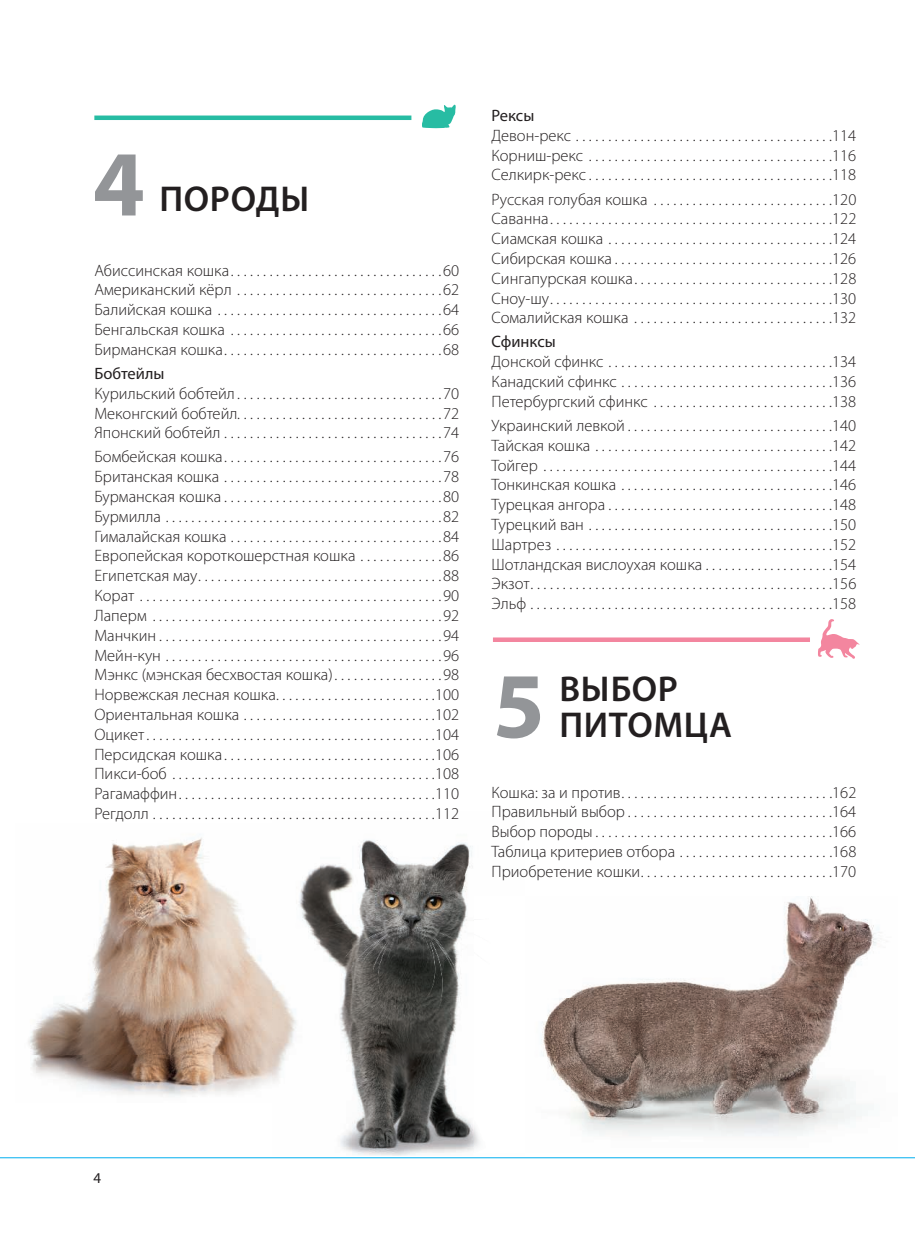
<style>
.page{position:relative;width:915px;height:1234px;background:#fff}
.page>*{position:absolute;margin:0;border:0;box-sizing:border-box;transform-origin:0 0}
.t1{font:700 93.75px "Myriad Pro";color:#939598}
.t2{font:600 36px/36px "Myriad Pro";letter-spacing:.02em;color:#231f20}
.t3{font:300 16.5px/19.8px "Myriad Pro";color:#231f20;text-align:justify}
.t4{font:16.5px "Myriad Pro";color:#231f20}
.t5{font:15px "Myriad Pro";color:#231f20}
</style>
<div class="page">
<img style="left:319px;top:840px;width:155px;height:315px">
<img style="left:28px;top:838px;width:291px;height:259px">
<img style="left:474px;top:896px;width:406px;height:252px">
<div style="left:493px;top:637px;width:316px;height:5px;background:#f3869f"></div>
<div style="left:94px;top:115px;width:317px;height:5px;background:#27bca3"></div>
<hr style="left:0;top:1157px;width:914px;height:1px;background:#00aeef">
<svg style="left:818px;top:619px;width:41px;height:39px"></svg>
<svg style="left:422px;top:105px;width:33px;height:23px"></svg>
<h1 class="t1" style="left:93px;top:128px;width:54px">4</h1>
<h2 class="t2" style="left:159px;top:182px;width:151px">ПОРОДЫ</h2>
<p class="t3" style="left:94px;top:261px;width:366px">Абиссинская кошка . . . . . . . . . . . . . . . . . . . . . . . . . . . . . . . . . 60<br>Американский кёрл . . . . . . . . . . . . . . . . . . . . . . . . . . . . . . . . 62<br>Балийская кошка . . . . . . . . . . . . . . . . . . . . . . . . . . . . . . . . . . . 64<br>Бенгальская кошка . . . . . . . . . . . . . . . . . . . . . . . . . . . . . . . . . 66<br>Бирманская кошка . . . . . . . . . . . . . . . . . . . . . . . . . . . . . . . . . . 68</p>
<p class="t4" style="left:94px;top:367px;width:71px">Бобтейлы</p>
<p class="t3" style="left:94px;top:384px;width:366px">Курильский бобтейл . . . . . . . . . . . . . . . . . . . . . . . . . . . . . . . . 70<br>Меконгский бобтейл. . . . . . . . . . . . . . . . . . . . . . . . . . . . . . . . 72<br>Японский бобтейл . . . . . . . . . . . . . . . . . . . . . . . . . . . . . . . . . . 74</p>
<p class="t3" style="left:94px;top:448px;width:366px">Бомбейская кошка . . . . . . . . . . . . . . . . . . . . . . . . . . . . . . . . . . 76<br>Британская кошка . . . . . . . . . . . . . . . . . . . . . . . . . . . . . . . . . . 78<br>Бурманская кошка . . . . . . . . . . . . . . . . . . . . . . . . . . . . . . . . . . 80<br>Бурмилла . . . . . . . . . . . . . . . . . . . . . . . . . . . . . . . . . . . . . . . . . . . 82<br>Гималайская кошка . . . . . . . . . . . . . . . . . . . . . . . . . . . . . . . . . 84<br>Европейская короткошерстная кошка . . . . . . . . . . . . . 86<br>Египетская мау . . . . . . . . . . . . . . . . . . . . . . . . . . . . . . . . . . . . . . 88<br>Корат . . . . . . . . . . . . . . . . . . . . . . . . . . . . . . . . . . . . . . . . . . . . . . . 90<br>Лаперм . . . . . . . . . . . . . . . . . . . . . . . . . . . . . . . . . . . . . . . . . . . . . 92<br>Манчкин . . . . . . . . . . . . . . . . . . . . . . . . . . . . . . . . . . . . . . . . . . . . 94<br>Мейн-кун . . . . . . . . . . . . . . . . . . . . . . . . . . . . . . . . . . . . . . . . . . . 96<br>Мэнкс (мэнская бесхвостая кошка) . . . . . . . . . . . . . . . . . 98<br>Норвежская лесная кошка . . . . . . . . . . . . . . . . . . . . . . . . .100<br>Ориентальная кошка . . . . . . . . . . . . . . . . . . . . . . . . . . . . . .102<br>Оцикет . . . . . . . . . . . . . . . . . . . . . . . . . . . . . . . . . . . . . . . . . . . . .104<br>Персидская кошка . . . . . . . . . . . . . . . . . . . . . . . . . . . . . . . . .106<br>Пикси-боб . . . . . . . . . . . . . . . . . . . . . . . . . . . . . . . . . . . . . . . . .108<br>Рагамаффин . . . . . . . . . . . . . . . . . . . . . . . . . . . . . . . . . . . . . . . .110<br>Регдолл . . . . . . . . . . . . . . . . . . . . . . . . . . . . . . . . . . . . . . . . . . . .112</p>
<p class="t4" style="left:491px;top:109px;width:44px">Рексы</p>
<p class="t3" style="left:491px;top:127px;width:366px">Девон-рекс . . . . . . . . . . . . . . . . . . . . . . . . . . . . . . . . . . . . . . . .114<br>Корниш-рекс . . . . . . . . . . . . . . . . . . . . . . . . . . . . . . . . . . . . . .116<br>Селкирк-рекс . . . . . . . . . . . . . . . . . . . . . . . . . . . . . . . . . . . . . .118</p>
<p class="t3" style="left:491px;top:190px;width:366px">Русская голубая кошка . . . . . . . . . . . . . . . . . . . . . . . . . . . .120<br>Саванна . . . . . . . . . . . . . . . . . . . . . . . . . . . . . . . . . . . . . . . . . . . .122<br>Сиамская кошка . . . . . . . . . . . . . . . . . . . . . . . . . . . . . . . . . . .124<br>Сибирская кошка . . . . . . . . . . . . . . . . . . . . . . . . . . . . . . . . . .126<br>Сингапурская кошка . . . . . . . . . . . . . . . . . . . . . . . . . . . . . . .128<br>Сноу-шу . . . . . . . . . . . . . . . . . . . . . . . . . . . . . . . . . . . . . . . . . . . .130<br>Сомалийская кошка . . . . . . . . . . . . . . . . . . . . . . . . . . . . . . .132</p>
<p class="t4" style="left:491px;top:335px;width:66px">Сфинксы</p>
<p class="t3" style="left:491px;top:353px;width:366px">Донской сфинкс . . . . . . . . . . . . . . . . . . . . . . . . . . . . . . . . . . .134<br>Канадский сфинкс . . . . . . . . . . . . . . . . . . . . . . . . . . . . . . . . .136<br>Петербургский сфинкс . . . . . . . . . . . . . . . . . . . . . . . . . . . .138</p>
<p class="t3" style="left:491px;top:417px;width:366px">Украинский левкой . . . . . . . . . . . . . . . . . . . . . . . . . . . . . . . .140<br>Тайская кошка . . . . . . . . . . . . . . . . . . . . . . . . . . . . . . . . . . . . .142<br>Тойгер . . . . . . . . . . . . . . . . . . . . . . . . . . . . . . . . . . . . . . . . . . . . .144<br>Тонкинская кошка . . . . . . . . . . . . . . . . . . . . . . . . . . . . . . . . .146<br>Турецкая ангора . . . . . . . . . . . . . . . . . . . . . . . . . . . . . . . . . . .148<br>Турецкий ван . . . . . . . . . . . . . . . . . . . . . . . . . . . . . . . . . . . . . .150<br>Шартрез . . . . . . . . . . . . . . . . . . . . . . . . . . . . . . . . . . . . . . . . . . .152<br>Шотландская вислоухая кошка . . . . . . . . . . . . . . . . . . . .154<br>Экзот . . . . . . . . . . . . . . . . . . . . . . . . . . . . . . . . . . . . . . . . . . . . . . .156<br>Эльф . . . . . . . . . . . . . . . . . . . . . . . . . . . . . . . . . . . . . . . . . . . . . . .158</p>
<h1 class="t1" style="left:493px;top:650px;width:54px">5</h1>
<h2 class="t2" style="left:559px;top:672px;width:174px">ВЫБОР<br>ПИТОМЦА</h2>
<p class="t3" style="left:491px;top:783px;width:366px">Кошка: за и против . . . . . . . . . . . . . . . . . . . . . . . . . . . . . . . . .162<br>Правильный выбор . . . . . . . . . . . . . . . . . . . . . . . . . . . . . . . .164<br>Выбор породы . . . . . . . . . . . . . . . . . . . . . . . . . . . . . . . . . . . . .166<br>Таблица критериев отбора . . . . . . . . . . . . . . . . . . . . . . . .168<br>Приобретение кошки . . . . . . . . . . . . . . . . . . . . . . . . . . . . . .170</p>
<p class="t5" style="left:94px;top:1171px;width:9px">4</p>
</div>
